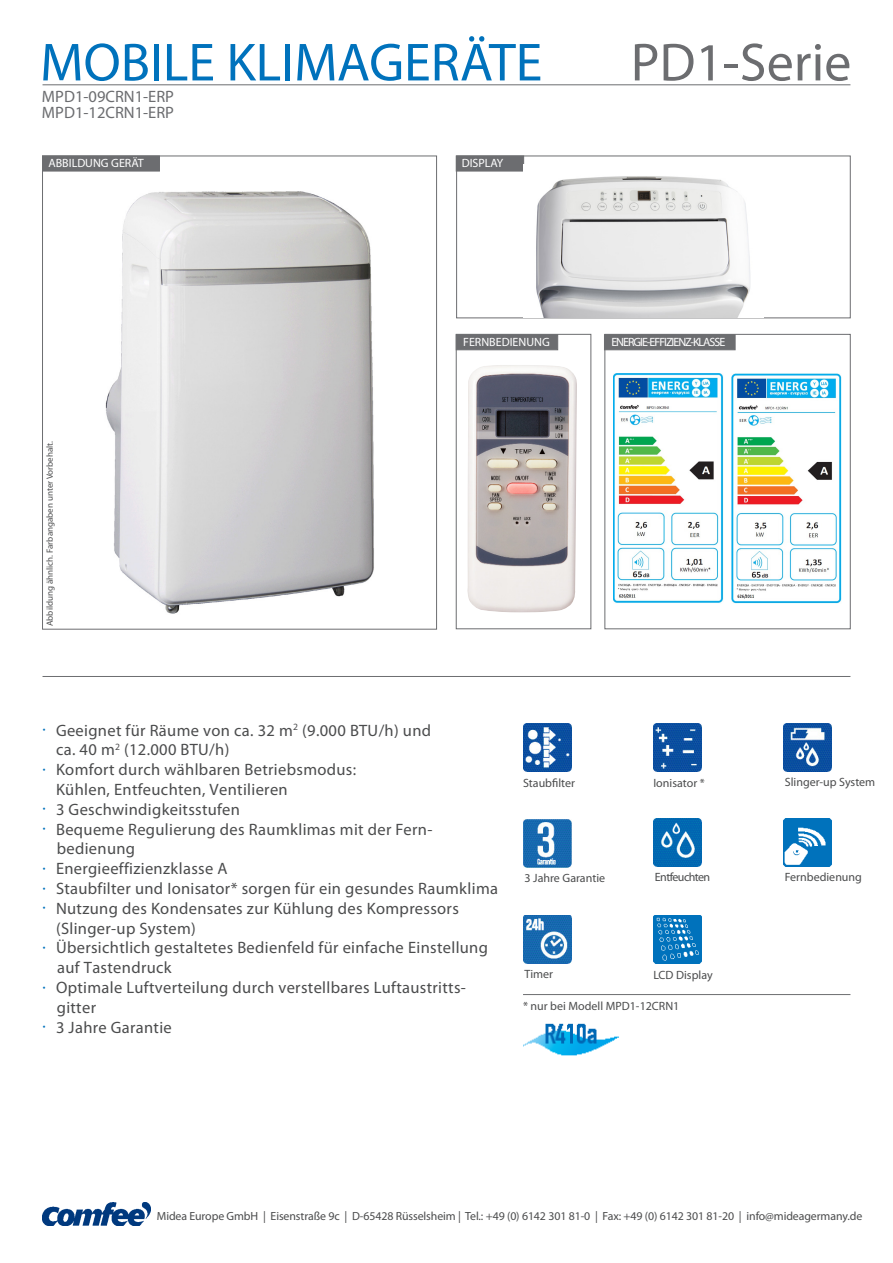
<style>
.page{position:relative;width:893px;height:1263px;background:#fff}
.page>*{position:absolute;margin:0;border:0;box-sizing:border-box;transform-origin:0 0}
.t1{font:54px "Myriad Pro";color:#0072bc}
.t2{font:54px "Myriad Pro";color:#6c6d70}
.t3{font:16.5px "Myriad Pro";letter-spacing:.02em;color:#4b4c4d}
.t4{font:16.5px "Myriad Pro";color:#6c6d70}
.t5{font:12px "Myriad Pro";color:#4b4c4d}
.t6{font:12px "Myriad Pro";color:#fff}
.t7{font:12px "Myriad Pro";letter-spacing:-.085em;color:#fff}
.t8{font:12px "Myriad Pro";letter-spacing:-.05em;color:#4b4c4d}
.t9{font:11.85px "Myriad Pro";letter-spacing:-.01em;color:#4b4c4d}
.t10{font:9px "Myriad Pro";color:#4b4c4d}
.s1{color:#0072bc}
</style>
<div class="page">
<img style="left:523px;top:820px;width:48px;height:48px">
<hr style="left:43px;top:85px;width:807px;height:1px;background:#6c6d70">
<hr style="left:43px;top:676px;width:807px;height:1px;background:#6c6d70">
<hr style="left:523px;top:994px;width:327px;height:1px;background:#6c6d70">
<img style="left:783px;top:819px;width:49px;height:48px">
<img style="left:653px;top:915px;width:49px;height:48px">
<img style="left:523px;top:915px;width:48px;height:48px">
<div style="left:456px;top:334px;width:135px;height:295px;border:1px solid #6c6d70"></div>
<div style="left:42px;top:156px;width:118px;height:15px;background:#6c6d70"></div>
<div style="left:456px;top:334px;width:102px;height:16px;background:#6c6d70"></div>
<div style="left:605px;top:334px;width:245px;height:295px;border:1px solid #6c6d70"></div>
<div style="left:604px;top:334px;width:131px;height:16px;background:#6c6d70"></div>
<img style="left:523px;top:1023px;width:96px;height:33px">
<img style="left:653px;top:724px;width:49px;height:48px">
<img style="left:523px;top:724px;width:48px;height:48px">
<img style="left:783px;top:724px;width:49px;height:48px">
<img style="left:653px;top:819px;width:49px;height:48px">
<img style="left:42px;top:1202px;width:108px;height:23px">
<div style="left:456px;top:156px;width:394px;height:162px;border:1px solid #6c6d70"></div>
<img style="left:467px;top:365px;width:110px;height:247px">
<img style="left:613px;top:374px;width:110px;height:229px">
<img style="left:105px;top:191px;width:269px;height:423px">
<div style="left:456px;top:156px;width:68px;height:15px;background:#6c6d70"></div>
<img style="left:524px;top:176px;width:239px;height:141px">
<img style="left:732px;top:374px;width:110px;height:230px">
<p class="t1" style="left:40px;top:29px;width:504px">MOBILE KLIMAGERÄTE</p>
<p class="t4" style="left:42px;top:86px;width:134px">MPD1-09CRN1-ERP</p>
<p class="t4" style="left:42px;top:103px;width:134px">MPD1-12CRN1-ERP</p>
<p class="t6" style="left:48px;top:156px;width:97px">ABBILDUNG GERÄT</p>
<p class="t6" style="left:457px;top:154px;width:43px">DISPLAY</p>
<p class="t6" style="left:462px;top:155px;width:43px">DISPLAY</p>
<p class="t2" style="left:631px;top:29px;width:222px">PD1-Serie</p>
<p class="t10" style="left:44px;top:626px;width:187px;rotate:-90deg">Abbildung ähnlich. Farbangaben unter Vorbehalt.</p>
<p class="t6" style="left:463px;top:335px;width:88px">FERNBEDIENUNG</p>
<p class="t7" style="left:611px;top:335px;width:115px">ENERGIE-EFFIZIENZ-KLASSE</p>
<p class="t3" style="left:43px;top:720px;width:390px"><span class="s1">·</span> Geeignet für Räume von ca. 32 m<sup>2</sup> (9.000 BTU/h) und</p>
<p class="t3" style="left:56px;top:740px;width:175px">ca. 40 m<sup>2</sup> (12.000 BTU/h)</p>
<p class="t3" style="left:43px;top:759px;width:315px"><span class="s1">·</span> Komfort durch wählbaren Betriebsmodus:</p>
<p class="t3" style="left:56px;top:779px;width:233px">Kühlen, Entfeuchten, Ventilieren</p>
<p class="t3" style="left:43px;top:799px;width:199px"><span class="s1">·</span> 3 Geschwindigkeitsstufen</p>
<p class="t3" style="left:43px;top:819px;width:391px"><span class="s1">·</span> Bequeme Regulierung des Raumklimas mit der Fern-</p>
<p class="t3" style="left:57px;top:839px;width:80px">bedienung</p>
<p class="t3" style="left:43px;top:858px;width:187px"><span class="s1">·</span> Energieeffizienzklasse A</p>
<p class="t3" style="left:43px;top:878px;width:457px"><span class="s1">·</span> Staubfilter und Ionisator* sorgen für ein gesundes Raumklima</p>
<p class="t3" style="left:43px;top:898px;width:418px"><span class="s1">·</span> Nutzung des Kondensates zur Kühlung des Kompressors</p>
<p class="t3" style="left:56px;top:918px;width:141px">(Slinger-up System)</p>
<p class="t3" style="left:43px;top:938px;width:447px"><span class="s1">·</span> Übersichtlich gestaltetes Bedienfeld für einfache Einstellung</p>
<p class="t3" style="left:57px;top:957px;width:116px">auf Tastendruck</p>
<p class="t3" style="left:43px;top:977px;width:425px"><span class="s1">·</span> Optimale Luftverteilung durch verstellbares Luftaustritts-</p>
<p class="t3" style="left:57px;top:997px;width:41px">gitter</p>
<p class="t3" style="left:43px;top:1017px;width:131px"><span class="s1">·</span> 3 Jahre Garantie</p>
<p class="t5" style="left:523px;top:776px;width:54px">Staubfilter</p>
<p class="t5" style="left:653px;top:776px;width:53px">Ionisator *</p>
<p class="t5" style="left:785px;top:775px;width:92px">Slinger-up System</p>
<p class="t8" style="left:655px;top:870px;width:57px">Entfeuchten</p>
<p class="t5" style="left:524px;top:870px;width:82px">3 Jahre Garantie</p>
<p class="t5" style="left:785px;top:870px;width:79px">Fernbedienung</p>
<p class="t5" style="left:524px;top:966px;width:30px">Timer</p>
<p class="t5" style="left:653px;top:967px;width:61px">LCD Display</p>
<p class="t5" style="left:523px;top:998px;width:158px">* nur bei Modell MPD1-12CRN1</p>
<p class="t9" style="left:157px;top:1208px;width:707px">Midea Europe GmbH | Eisenstraße 9c | D-65428 Rüsselsheim | Tel.: +49 (0) 6142 301 81-0 | Fax: +49 (0) 6142 301 81-20 | info@mideagermany.de</p>
</div>
